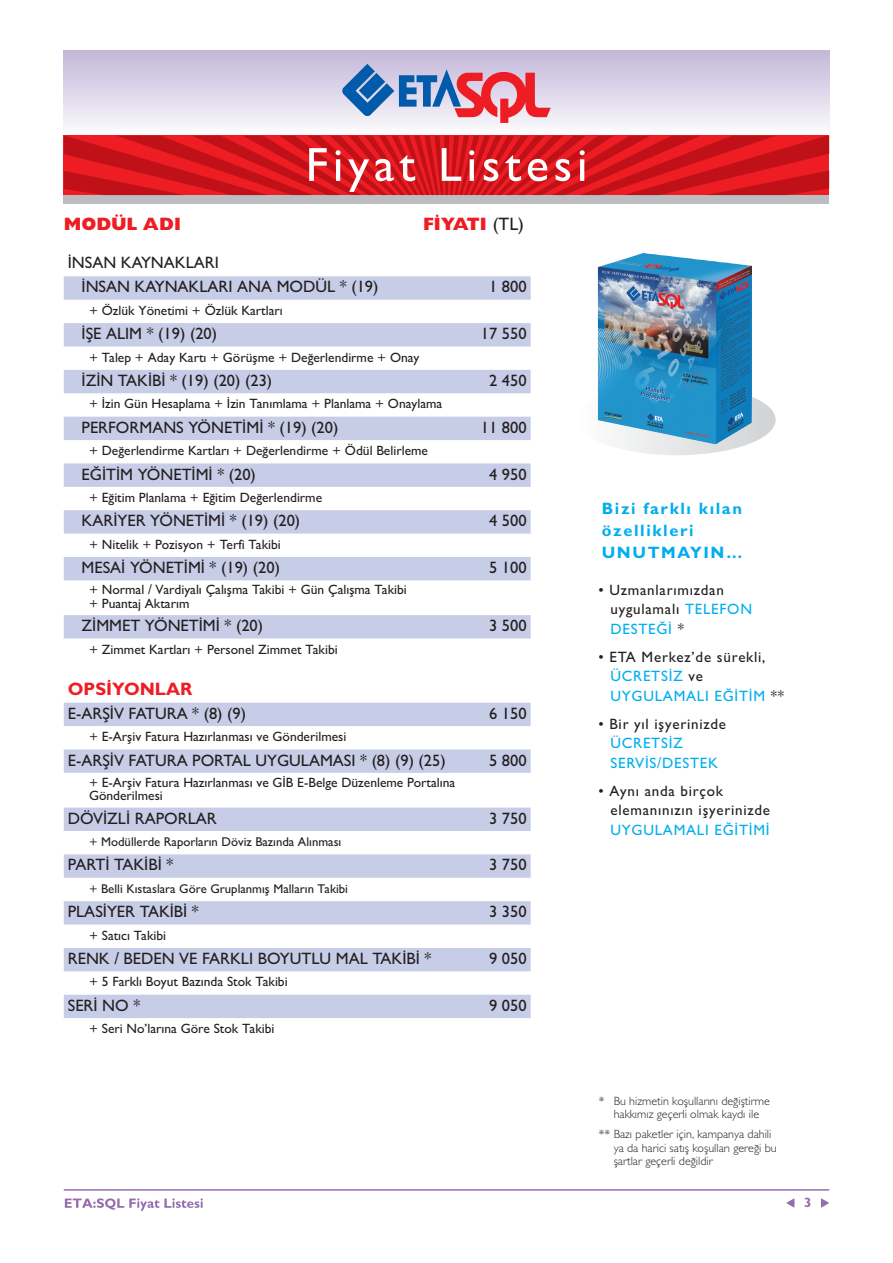
<style>
.page{position:relative;width:893px;height:1263px;background:#fff}
.page>*{position:absolute;margin:0;border:0;box-sizing:border-box;transform-origin:0 0}
.t1{font:18px "Gill Sans Extra Bold Tr";color:#ee1d23}
.t2{font:18px "Gill Sans Bold Tr";color:#ee1d23}
.t3{font:16.5px/24.5px "Gill Sans Normal Tr";color:#231f20}
.t4{font:16.5px/22px "Gill Sans Bold Tr";letter-spacing:.1em;color:#00aeef}
.t5{font:15px/19.5px "Gill Sans Normal Tr";letter-spacing:.05em;color:#231f20}
.t6{font:15px/19.5px "Gill Sans Normal Tr";letter-spacing:.05em;color:#00aeef}
.t7{font:13.5px/13.5px "Gill Sans Normal Tr";color:#231f20}
.t8{font:13.5px "Gill Sans Bold Tr";color:#946cae}
.t9{font:12.75px "Gill Sans Normal Tr";color:#231f20}
.t10{font:12px/13.5px "Gill Sans Light Tr";color:#231f20;text-align:center}
.s1{font-family:"Gill Sans Normal Tr";color:#231f20}
.s2{color:#00aeef}
</style>
<div class="page">
<svg style="left:65px;top:1198px;width:138px;height:13px"></svg>
<hr style="left:64px;top:1189px;width:765px;height:1px;background:#956cae">
<svg style="left:821px;top:1198px;width:8px;height:10px"></svg>
<svg style="left:786px;top:1198px;width:8px;height:10px"></svg>
<img style="left:598px;top:253px;width:154px;height:144px">
<svg style="left:597px;top:397px;width:179px;height:58px"></svg>
<div style="left:64px;top:50px;width:765px;height:86px;background:linear-gradient(to bottom,#c2b6d9,#fbfbfd)"></div>
<div style="left:64px;top:144px;width:765px;height:60px;background:#bcbdc0"></div>
<svg style="left:342px;top:64px;width:209px;height:59px;background:#b59ab6"></svg>
<svg style="left:64px;top:136px;width:765px;height:59px;background:#d72128"></svg>
<svg style="left:64px;top:276px;width:467px;height:70px"></svg>
<div style="left:64px;top:370px;width:467px;height:23px;background:#c7cde7"></div>
<svg style="left:64px;top:417px;width:467px;height:601px"></svg>
<h1 class="t1" style="left:64px;top:214px;width:119px">MODÜL ADI</h1>
<h1 class="t1" style="left:423px;top:214px;width:103px">FİYATI <span class="s1">(TL)</span></h1>
<p class="t3" style="left:82px;top:250px;width:298px;text-indent:-14px">İNSAN KAYNAKLARI<br>İNSAN KAYNAKLARI ANA MODÜL * (19)</p>
<p class="t3" style="left:489px;top:275px;width:39px">1 800</p>
<p class="t7" style="left:89px;top:303px;width:195px">+ Özlük Yönetimi + Özlük Kartları</p>
<p class="t3" style="left:82px;top:321px;width:137px">İŞE ALIM * (19) (20)</p>
<p class="t3" style="left:481px;top:321px;width:47px">17 550</p>
<p class="t7" style="left:89px;top:350px;width:332px">+ Talep + Aday Kartı + Görüşme + Değerlendirme + Onay</p>
<p class="t3" style="left:82px;top:368px;width:192px">İZİN TAKİBİ * (19) (20) (23)</p>
<p class="t3" style="left:489px;top:368px;width:39px">2 450</p>
<p class="t7" style="left:89px;top:397px;width:355px">+ İzin Gün Hesaplama + İzin Tanımlama + Planlama + Onaylama</p>
<p class="t3" style="left:82px;top:415px;width:258px">PERFORMANS YÖNETİMİ * (19) (20)</p>
<p class="t3" style="left:481px;top:415px;width:47px">11 800</p>
<p class="t7" style="left:89px;top:444px;width:340px">+ Değerlendirme Kartları + Değerlendirme + Ödül Belirleme</p>
<p class="t3" style="left:82px;top:462px;width:176px">EĞİTİM YÖNETİMİ * (20)</p>
<p class="t3" style="left:489px;top:462px;width:39px">4 950</p>
<p class="t7" style="left:89px;top:490px;width:235px">+ Eğitim Planlama + Eğitim Değerlendirme</p>
<p class="t3" style="left:82px;top:508px;width:220px">KARİYER YÖNETİMİ * (19) (20)</p>
<p class="t3" style="left:489px;top:508px;width:39px">4 500</p>
<p class="t7" style="left:89px;top:537px;width:193px">+ Nitelik + Pozisyon + Terfi Takibi</p>
<p class="t3" style="left:82px;top:555px;width:200px">MESAİ YÖNETİMİ * (19) (20)</p>
<p class="t3" style="left:489px;top:555px;width:39px">5 100</p>
<p class="t7" style="left:89px;top:583px;width:319px">+ Normal / Vardiyalı Çalışma Takibi + Gün Çalışma Takibi + Puantaj Aktarım</p>
<p class="t3" style="left:82px;top:613px;width:183px">ZİMMET YÖNETİMİ * (20)</p>
<p class="t3" style="left:489px;top:613px;width:39px">3 500</p>
<p class="t7" style="left:89px;top:642px;width:250px">+ Zimmet Kartları + Personel Zimmet Takibi</p>
<h1 class="t2" style="left:68px;top:679px;width:126px">OPSİYONLAR</h1>
<p class="t3" style="left:68px;top:701px;width:180px">E-ARŞİV FATURA * (8) (9)</p>
<p class="t3" style="left:489px;top:701px;width:39px">6 150</p>
<p class="t7" style="left:89px;top:730px;width:259px">+ E-Arşiv Fatura Hazırlanması ve Gönderilmesi</p>
<p class="t3" style="left:68px;top:748px;width:379px">E-ARŞİV FATURA PORTAL UYGULAMASI * (8) (9) (25)</p>
<p class="t3" style="left:489px;top:748px;width:39px">5 800</p>
<p class="t7" style="left:89px;top:775px;width:368px">+ E-Arşiv Fatura Hazırlanması ve GİB E-Belge Düzenleme Portalına<br>Gönderilmesi</p>
<p class="t3" style="left:68px;top:806px;width:150px">DÖVİZLİ RAPORLAR</p>
<p class="t3" style="left:489px;top:806px;width:39px">3 750</p>
<p class="t9" style="left:89px;top:834px;width:254px">+ Modüllerde Raporların Döviz Bazında Alınması</p>
<p class="t3" style="left:68px;top:852px;width:107px">PARTİ TAKİBİ *</p>
<p class="t3" style="left:489px;top:852px;width:39px">3 750</p>
<p class="t9" style="left:89px;top:881px;width:261px">+ Belli Kıstaslara Göre Gruplanmış Malların Takibi</p>
<p class="t3" style="left:68px;top:899px;width:133px">PLASİYER TAKİBİ *</p>
<p class="t3" style="left:489px;top:899px;width:39px">3 350</p>
<p class="t7" style="left:89px;top:928px;width:79px">+ Satıcı Takibi</p>
<p class="t3" style="left:68px;top:946px;width:365px">RENK / BEDEN VE FARKLI BOYUTLU MAL TAKİBİ *</p>
<p class="t3" style="left:489px;top:946px;width:39px">9 050</p>
<p class="t7" style="left:89px;top:975px;width:200px">+ 5 Farklı Boyut Bazında Stok Takibi</p>
<p class="t3" style="left:68px;top:993px;width:74px">SERİ NO *</p>
<p class="t3" style="left:489px;top:993px;width:39px">9 050</p>
<p class="t7" style="left:89px;top:1022px;width:187px">+ Seri No’larına Göre Stok Takibi</p>
<p class="t4" style="left:602px;top:497px;width:142px">Bizi farklı kılan özellikleri<br>UNUTMAYIN…</p>
<p class="t5" style="left:610px;top:580px;width:143px;text-indent:-12px">• Uzmanlarımızdan uygulamalı <span class="s2">TELEFON<br>DESTEĞİ</span> *</p>
<p class="t5" style="left:610px;top:647px;width:175px;text-indent:-12px">• ETA Merkez’de sürekli,<br><span class="s2">ÜCRETSİZ</span> ve<br><span class="s2">UYGULAMALI EĞİTİM</span> **</p>
<p class="t5" style="left:598px;top:714px;width:129px">• Bir yıl işyerinizde</p>
<p class="t6" style="left:610px;top:733px;width:109px">ÜCRETSİZ<br>SERVİS/DESTEK</p>
<p class="t5" style="left:610px;top:781px;width:161px;text-indent:-12px">• Aynı anda birçok elemanınızın işyerinizde</p>
<p class="t6" style="left:610px;top:820px;width:161px">UYGULAMALI EĞİTİMİ</p>
<p class="t10" style="left:599px;top:1094px;width:173px">* Bu hizmetin koşullarını değiştirme hakkımız geçerli olmak kaydı ile</p>
<p class="t10" style="left:614px;top:1127px;width:165px;text-align:left;text-indent:-15px">** Bazı paketler için, kampanya dahili ya da harici satış koşulları gereği bu şartlar geçerli değildir</p>
<p class="t8" style="left:804px;top:1195px;width:9px">3</p>
</div>
